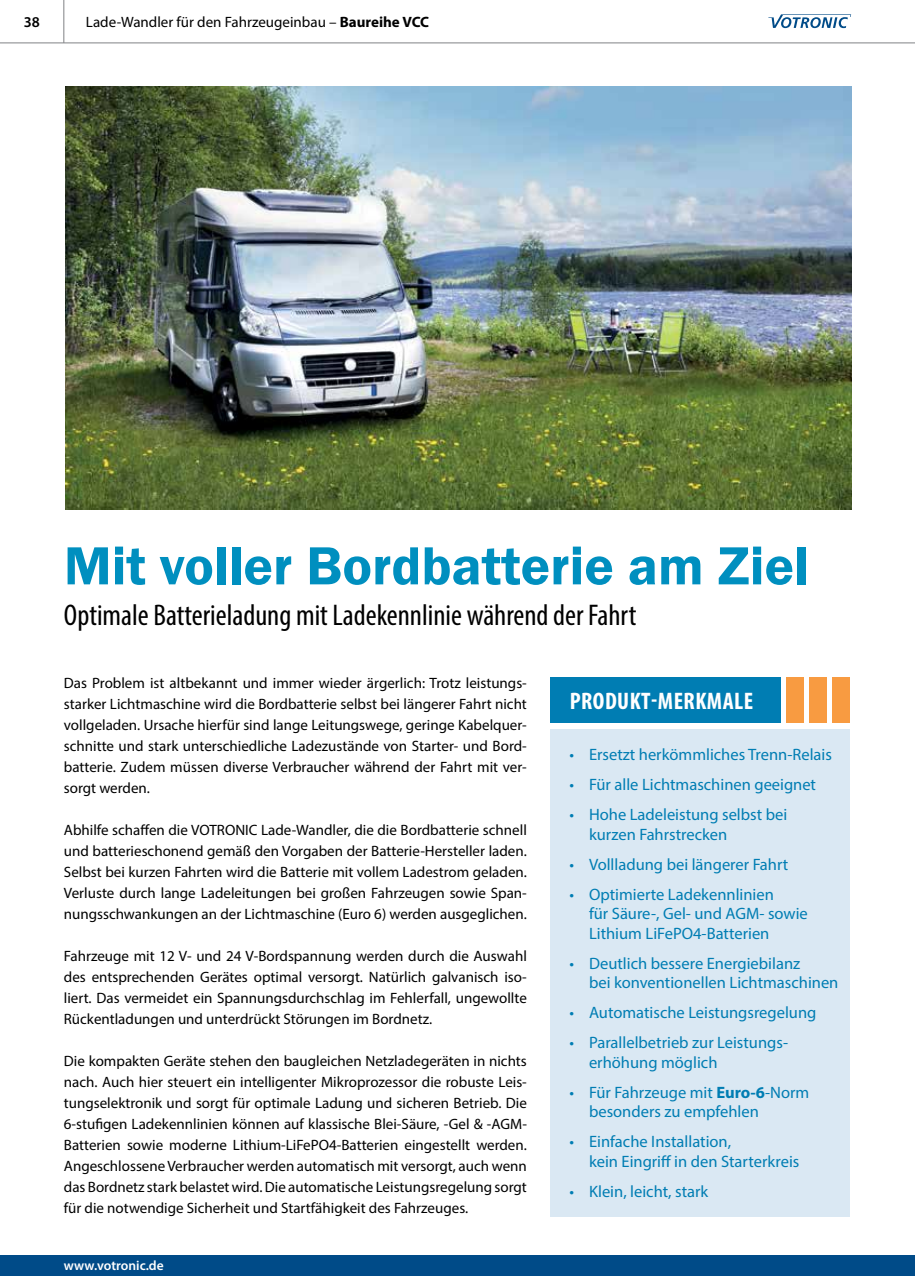
<style>
.page{position:relative;width:915px;height:1276px;background:#fff}
.page>*{position:absolute;margin:0;border:0;box-sizing:border-box;transform-origin:0 0}
.t1{font:600 55.5px "Franklin Gothic";color:#008fbf}
.t2{font:condensed 30px "Myriad Pro";color:#000}
.t3{font:700 condensed 24px "Myriad Pro";letter-spacing:.02em;color:#fff}
.t4{font:16.5px/19.5px "Myriad Pro";color:#007db3}
.t5{font:15px/21px "Myriad Pro";color:#000;text-align:justify}
.t6{font:600 15px "Myriad Pro";color:#000}
.t7{font:600 13.5px "Myriad Pro";color:#fff}
.s1{font-weight:700}
</style>
<div class="page">
<div style="left:0;top:1254px;width:914px;height:22px;background:#004b88"></div>
<hr style="left:0;top:43px;width:914px;height:1px;background:#808285">
<hr style="left:64px;top:0;width:1px;height:43px;background:#808285">
<svg style="left:768px;top:14px;width:82px;height:14px"></svg>
<div style="left:550px;top:677px;width:231px;height:46px;background:#007db3"></div>
<div style="left:786px;top:677px;width:17px;height:46px;background:#f89b41"></div>
<div style="left:809px;top:677px;width:17px;height:46px;background:#f89b41"></div>
<div style="left:832px;top:677px;width:17px;height:46px;background:#f89b41"></div>
<div style="left:550px;top:729px;width:299px;height:487px;background:#dae8f3"></div>
<img style="left:65px;top:86px;width:785px;height:423px">
<p class="t6" style="left:24px;top:12px;width:18px">38</p>
<p class="t5" style="left:86px;top:11px;width:344px">Lade-Wandler für den Fahrzeugeinbau – <span class="s1">Baureihe VCC</span></p>
<h1 class="t1" style="left:64px;top:531px;width:746px">Mit voller Bordbatterie am Ziel</h1>
<h2 class="t2" style="left:64px;top:597px;width:574px">Optimale Batterieladung mit Ladekennlinie während der Fahrt</h2>
<p class="t5" style="left:64px;top:672px;width:464px">Das Problem ist altbekannt und immer wieder ärgerlich: Trotz leistungs&shy;starker Lichtmaschine wird die Bordbatterie selbst bei längerer Fahrt nicht vollgeladen. Ursache hierfür sind lange Leitungswege, geringe Kabelquer&shy;schnitte und stark unterschiedliche Ladezustände von Starter- und Bord&shy;batterie. Zudem müssen diverse Verbraucher während der Fahrt mit ver&shy;sorgt werden.</p>
<p class="t5" style="left:64px;top:819px;width:464px">Abhilfe schaffen die VOTRONIC Lade-Wandler, die die Bordbatterie schnell und batterieschonend gemäß den Vorgaben der Batterie-Hersteller laden.<br>Selbst bei kurzen Fahrten wird die Batterie mit vollem Ladestrom geladen.<br>Verluste durch lange Ladeleitungen bei großen Fahrzeugen sowie Span&shy;nungsschwankungen an der Lichtmaschine (Euro 6) werden ausgeglichen.</p>
<p class="t5" style="left:64px;top:945px;width:464px">Fahrzeuge mit 12 V- und 24 V-Bordspannung werden durch die Auswahl des entsprechenden Gerätes optimal versorgt. Natürlich galvanisch iso&shy;liert. Das vermeidet ein Spannungsdurchschlag im Fehlerfall, ungewollte Rückentladungen und unterdrückt Störungen im Bordnetz.</p>
<p class="t5" style="left:64px;top:1050px;width:464px">Die kompakten Geräte stehen den baugleichen Netzladegeräten in nichts nach. Auch hier steuert ein intelligenter Mikroprozessor die robuste Leis&shy;tungselektronik und sorgt für optimale Ladung und sicheren Betrieb. Die 6-stufigen Ladekennlinien können auf klassische Blei-Säure, -Gel &amp; -AGM-Batterien sowie moderne Lithium-LiFePO4-Batterien eingestellt werden.<br>Angeschlossene Verbraucher werden automatisch mit versorgt, auch wenn das Bordnetz stark belastet wird. Die automatische Leistungsregelung sorgt für die notwendige Sicherheit und Startfähigkeit des Fahrzeuges.</p>
<p class="t7" style="left:64px;top:1256px;width:101px">www.votronic.de</p>
<h3 class="t3" style="left:569px;top:686px;width:185px">PRODUKT-MERKMALE</h3>
<p class="t4" style="left:569px;top:744px;width:264px">• Ersetzt herkömmliches Trenn-Relais</p>
<p class="t4" style="left:569px;top:774px;width:248px">• Für alle Lichtmaschinen geeignet</p>
<p class="t4" style="left:588px;top:804px;width:200px;text-indent:-20px">• Hohe Ladeleistung selbst bei kurzen Fahrstrecken</p>
<p class="t4" style="left:569px;top:854px;width:220px">• Vollladung bei längerer Fahrt</p>
<p class="t4" style="left:588px;top:884px;width:220px;text-indent:-20px">• Optimierte Ladekennlinien<br>für Säure-, Gel- und AGM- sowie<br>Lithium LiFePO4-Batterien</p>
<p class="t4" style="left:588px;top:953px;width:251px;text-indent:-20px">• Deutlich bessere Energiebilanz<br>bei konventionellen Lichtmaschinen</p>
<p class="t4" style="left:569px;top:1002px;width:248px">• Automatische Leistungsregelung</p>
<p class="t4" style="left:588px;top:1032px;width:200px;text-indent:-20px">• Parallelbetrieb zur Leistungs&shy;erhöhung möglich</p>
<p class="t4" style="left:588px;top:1082px;width:222px;text-indent:-20px">• Für Fahrzeuge mit <span class="s1">Euro-6</span>-Norm besonders zu empfehlen</p>
<p class="t4" style="left:588px;top:1131px;width:212px;text-indent:-20px">• Einfache Installation,<br>kein Eingriff in den Starterkreis</p>
<p class="t4" style="left:569px;top:1181px;width:140px">• Klein, leicht, stark</p>
</div>
